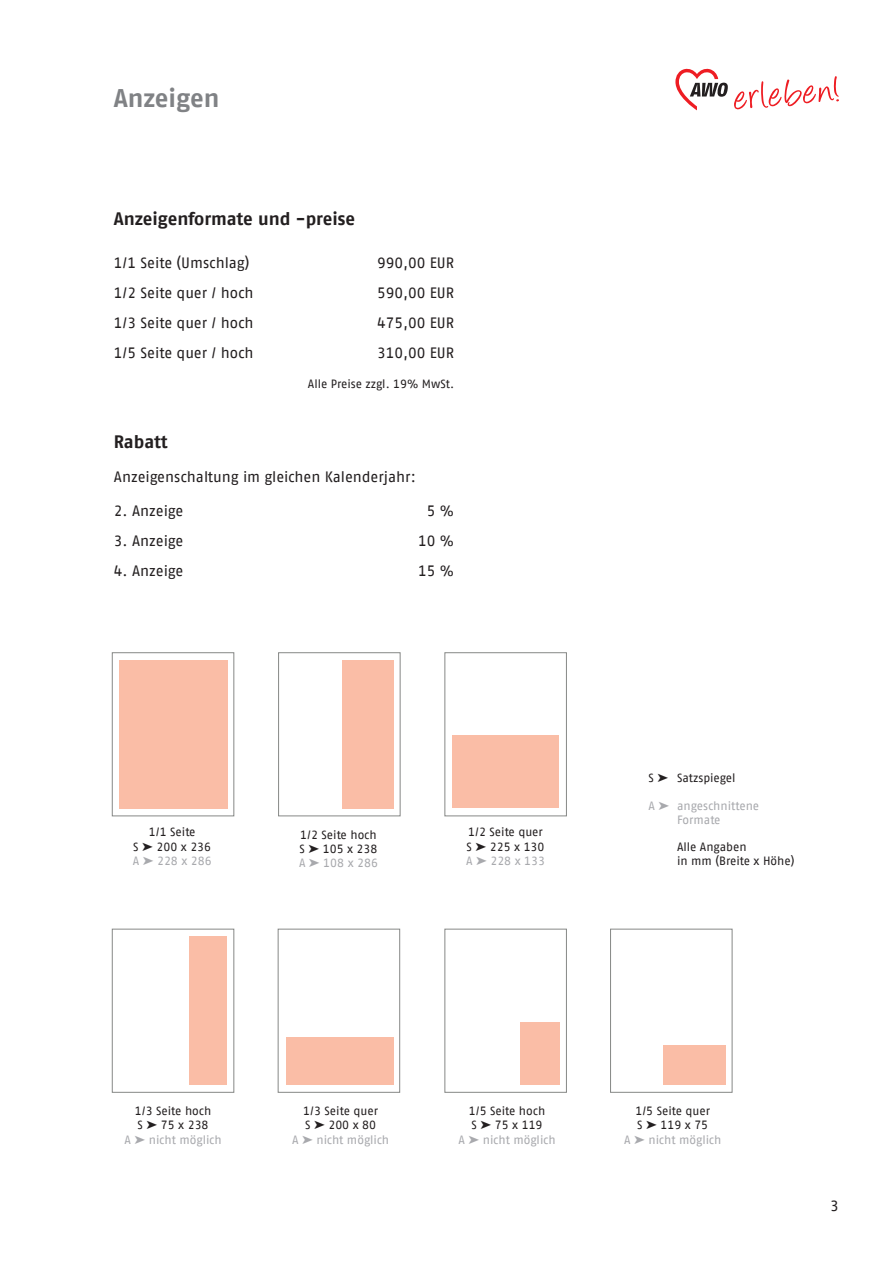
<style>
.page{position:relative;width:893px;height:1263px;background:#fff}
.page>*{position:absolute;margin:0;border:0;box-sizing:border-box;transform-origin:0 0}
.t1{font:700 25.5px "AWO Fago Office";letter-spacing:-.005em;color:#808285}
.t2{font:700 18px "AWO Fago Office";letter-spacing:-.005em;color:#231f20}
.t3{font:15px "AWO Fago Office";color:#231f20}
.t4{font:12px/14.4px "AWO Fago Office";color:#231f20;text-align:center}
.t5{font:12px/14.4px "AWO Fago Office";color:#a8a9ad}
.s1{color:#a8a9ad}
</style>
<div class="page">
<div style="left:112px;top:652px;width:122px;height:164px;border:1px solid #878987"></div>
<div style="left:119px;top:660px;width:108px;height:148px;background:#fabda6"></div>
<div style="left:112px;top:929px;width:122px;height:164px;border:1px solid #878987"></div>
<div style="left:190px;top:936px;width:37px;height:149px;background:#fabda6"></div>
<div style="left:278px;top:652px;width:123px;height:164px;border:1px solid #878987"></div>
<div style="left:342px;top:660px;width:51px;height:148px;background:#fabda6"></div>
<div style="left:444px;top:652px;width:123px;height:164px;border:1px solid #878987"></div>
<div style="left:452px;top:735px;width:107px;height:73px;background:#fabda6"></div>
<div style="left:278px;top:929px;width:122px;height:164px;border:1px solid #878987"></div>
<div style="left:286px;top:1037px;width:107px;height:48px;background:#fabda6"></div>
<div style="left:444px;top:929px;width:123px;height:164px;border:1px solid #878987"></div>
<svg style="left:734px;top:76px;width:105px;height:33px"></svg>
<svg style="left:675px;top:68px;width:53px;height:42px"></svg>
<div style="left:610px;top:929px;width:123px;height:164px;border:1px solid #878987"></div>
<div style="left:520px;top:1022px;width:39px;height:63px;background:#fabda6"></div>
<div style="left:663px;top:1045px;width:62px;height:40px;background:#fabda6"></div>
<h1 class="t1" style="left:114px;top:83px;width:107px">Anzeigen</h1>
<h2 class="t2" style="left:114px;top:208px;width:243px">Anzeigenformate und -preise</h2>
<p class="t3" style="left:114px;top:254px;width:137px">1/1 Seite (Umschlag)</p>
<p class="t3" style="left:377px;top:254px;width:78px">990,00 EUR</p>
<p class="t3" style="left:114px;top:284px;width:141px">1/2 Seite quer / hoch</p>
<p class="t3" style="left:377px;top:284px;width:78px">590,00 EUR</p>
<p class="t3" style="left:114px;top:314px;width:141px">1/3 Seite quer / hoch</p>
<p class="t3" style="left:377px;top:314px;width:78px">475,00 EUR</p>
<p class="t3" style="left:114px;top:344px;width:141px">1/5 Seite quer / hoch</p>
<p class="t3" style="left:377px;top:344px;width:78px">310,00 EUR</p>
<p class="t4" style="left:308px;top:377px;width:148px">Alle Preise zzgl. 19% MwSt.</p>
<h2 class="t2" style="left:114px;top:431px;width:55px">Rabatt</h2>
<p class="t3" style="left:114px;top:468px;width:303px">Anzeigenschaltung im gleichen Kalenderjahr:</p>
<p class="t3" style="left:114px;top:503px;width:71px">2. Anzeige</p>
<p class="t3" style="left:427px;top:503px;width:29px">5 %</p>
<p class="t3" style="left:114px;top:533px;width:71px">3. Anzeige</p>
<p class="t3" style="left:418px;top:533px;width:37px">10 %</p>
<p class="t3" style="left:114px;top:563px;width:71px">4. Anzeige</p>
<p class="t3" style="left:418px;top:563px;width:37px">15 %</p>
<p class="t4" style="left:133px;top:825px;width:81px">1/1 Seite<br>S ➤ 200 x 236<br><span class="s1">A</span> <span class="s1">➤ 228 x 286</span></p>
<p class="t4" style="left:299px;top:827px;width:81px;text-align:justify">1/2 Seite hoch S ➤ 105 x 238<br><span class="s1">A</span> <span class="s1">➤ 108 x 286</span></p>
<p class="t4" style="left:466px;top:825px;width:81px;text-align:left">1/2 Seite quer<br>S ➤ 225 x 130<br><span class="s1">A</span> <span class="s1">➤ 228 x 133</span></p>
<p class="t4" style="left:648px;top:771px;width:88px">S ➤ Satzspiegel</p>
<p class="t5" style="left:677px;top:798px;width:84px;text-indent:-28px">A ➤ angeschnittene<br>Formate</p>
<p class="t4" style="left:677px;top:839px;width:119px;text-align:left">Alle Angaben<br>in mm (Breite x Höhe)</p>
<p class="t4" style="left:125px;top:1103px;width:99px">1/3 Seite hoch<br>S ➤ 75 x 238<br><span class="s1">A</span> <span class="s1">➤ nicht möglich</span></p>
<p class="t4" style="left:292px;top:1103px;width:99px">1/3 Seite quer<br>S ➤ 200 x 80<br><span class="s1">A</span> <span class="s1">➤ nicht möglich</span></p>
<p class="t4" style="left:459px;top:1103px;width:99px">1/5 Seite hoch<br>S ➤ 75 x 119<br><span class="s1">A</span> <span class="s1">➤ nicht möglich</span></p>
<p class="t4" style="left:624px;top:1103px;width:99px">1/5 Seite quer<br>S ➤ 119 x 75<br><span class="s1">A</span> <span class="s1">➤ nicht möglich</span></p>
<p class="t3" style="left:830px;top:1197px;width:10px">3</p>
</div>
